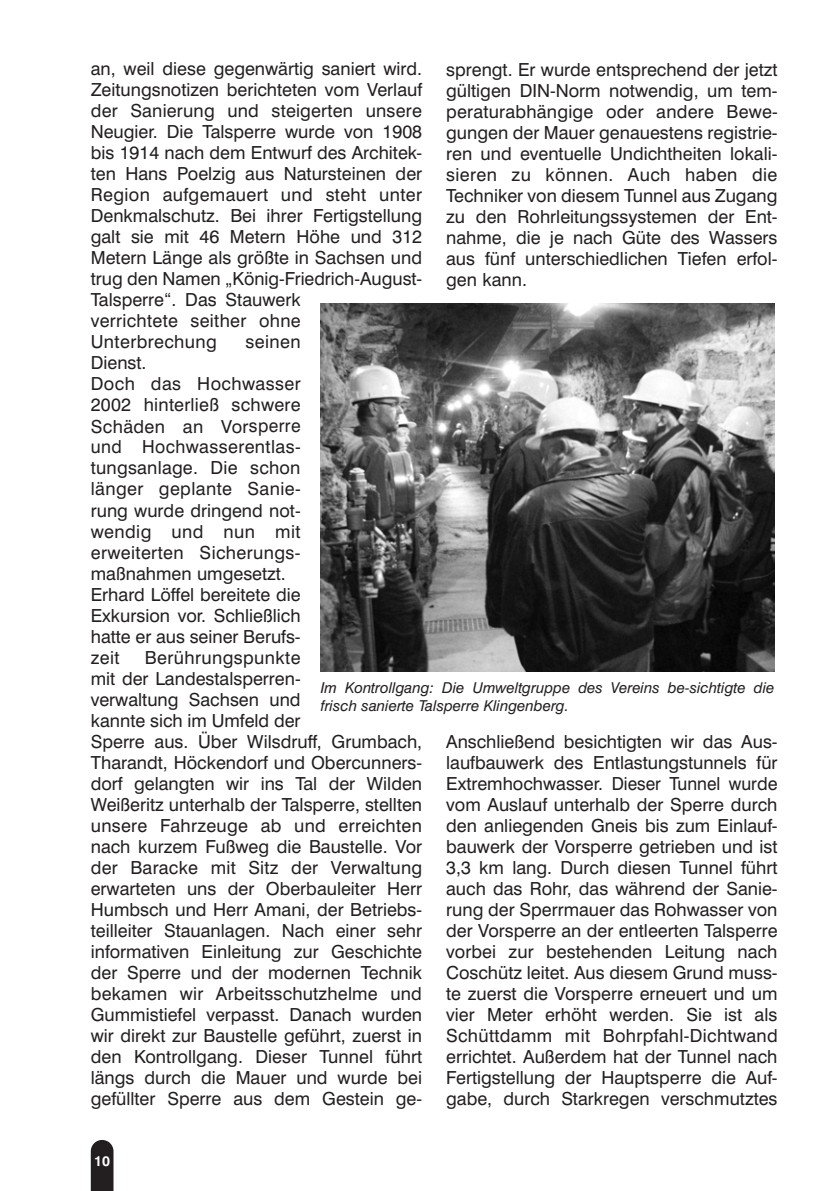
<style>
.page{position:relative;width:840px;height:1191px;background:#fff}
.page>*{position:absolute;margin:0;border:0;box-sizing:border-box;transform-origin:0 0}
.t1{font:18px/21px "Swiss 721 BT";color:#231f20}
.t2{font:italic 15px/18px "Swiss 721 BT";color:#231f20}
.t3{font:700 14px "Swiss 721 BT";color:#fff}
</style>
<div class="page">
<svg style="left:91px;top:1140px;width:22px;height:51px"></svg>
<img style="left:320px;top:303px;width:454px;height:369px">
<p class="t1" style="left:91px;top:60px;width:333px">an, weil diese gegenwärtig saniert wird.<br>Zeitungsnotizen berichteten vom Verlauf der Sanierung und steigerten unsere Neugier. Die Talsperre wurde von 1908 bis 1914 nach dem Entwurf des Architek&shy;ten Hans Poelzig aus Natursteinen der Region aufgemauert und steht unter Denkmalschutz. Bei ihrer Fertigstellung galt sie mit 46 Metern Höhe und 312<br>Metern Länge als größte in Sachsen und trug den Namen „König-Friedrich-August-Talsperre“. Das Stauwerk<br>verrichtete seither ohne Unterbrechung</p>
<p class="t1" style="left:446px;top:60px;width:333px;text-align:justify">sprengt. Er wurde entsprechend der jetzt gültigen DIN-Norm notwendig, um tem&shy;peraturabhängige oder andere Bewe&shy;gungen der Mauer genauestens registrie&shy;ren und eventuelle Undichtheiten lokali&shy;sieren zu können. Auch haben die Techniker von diesem Tunnel aus Zugang zu den Rohrleitungssystemen der Ent&shy;nahme, die je nach Güte des Wassers aus fünf unterschiedlichen Tiefen erfol&shy;gen kann.</p>
<p class="t1" style="left:245px;top:333px;width:57px">seinen</p>
<p class="t1" style="left:91px;top:354px;width:211px">Dienst.<br>Doch das Hochwasser<br>2002 hinterließ schwere<br>Schäden an Vorsperre und Hochwasserentlas&shy;tungsanlage. Die schon länger geplante Sanie&shy;rung wurde dringend not&shy;wendig und nun mit erweiterten Sicherungs&shy;maßnahmen umgesetzt.<br>Erhard Löffel bereitete die<br>Exkursion vor. Schließlich hatte er aus seiner Berufs&shy;zeit</p>
<p class="t1" style="left:91px;top:648px;width:333px;text-indent:54px">Berührungspunkte<br>mit der Landestalsperren-<br>verwaltung Sachsen und<br>kannte sich im Umfeld der<br>Sperre aus. Über Wilsdruff, Grumbach, Tharandt, Höckendorf und Obercunners&shy;dorf gelangten wir ins Tal der Wilden Weißeritz unterhalb der Talsperre, stellten unsere Fahrzeuge ab und erreichten nach kurzem Fußweg die Baustelle. Vor der Baracke mit Sitz der Verwaltung erwarteten uns der Oberbauleiter Herr Humbsch und Herr Amani, der Betriebs&shy;teilleiter Stauanlagen. Nach einer sehr informativen Einleitung zur Geschichte der Sperre und der modernen Technik bekamen wir Arbeitsschutzhelme und Gummistiefel verpasst. Danach wurden wir direkt zur Baustelle geführt, zuerst in den Kontrollgang. Dieser Tunnel führt längs durch die Mauer und wurde bei gefüllter Sperre aus dem Gestein ge-</p>
<p class="t2" style="left:320px;top:680px;width:455px">Im Kontrollgang: Die Umweltgruppe des Vereins be-sichtigte die frisch sanierte Talsperre Klingenberg.</p>
<p class="t1" style="left:446px;top:732px;width:333px;text-align:justify">Anschließend besichtigten wir das Aus&shy;laufbauwerk des Entlastungstunnels für Extremhochwasser. Dieser Tunnel wurde vom Auslauf unterhalb der Sperre durch den anliegenden Gneis bis zum Einlauf&shy;bauwerk der Vorsperre getrieben und ist 3,3 km lang. Durch diesen Tunnel führt auch das Rohr, das während der Sanie&shy;rung der Sperrmauer das Rohwasser von der Vorsperre an der entleerten Talsperre vorbei zur bestehenden Leitung nach Coschütz leitet. Aus diesem Grund muss&shy;te zuerst die Vorsperre erneuert und um vier Meter erhöht werden. Sie ist als Schüttdamm mit Bohrpfahl-Dichtwand errichtet. Außerdem hat der Tunnel nach Fertigstellung der Hauptsperre die Auf&shy;gabe, durch Starkregen verschmutztes</p>
<p class="t3" style="left:94px;top:1156px;width:17px">10</p>
</div>
